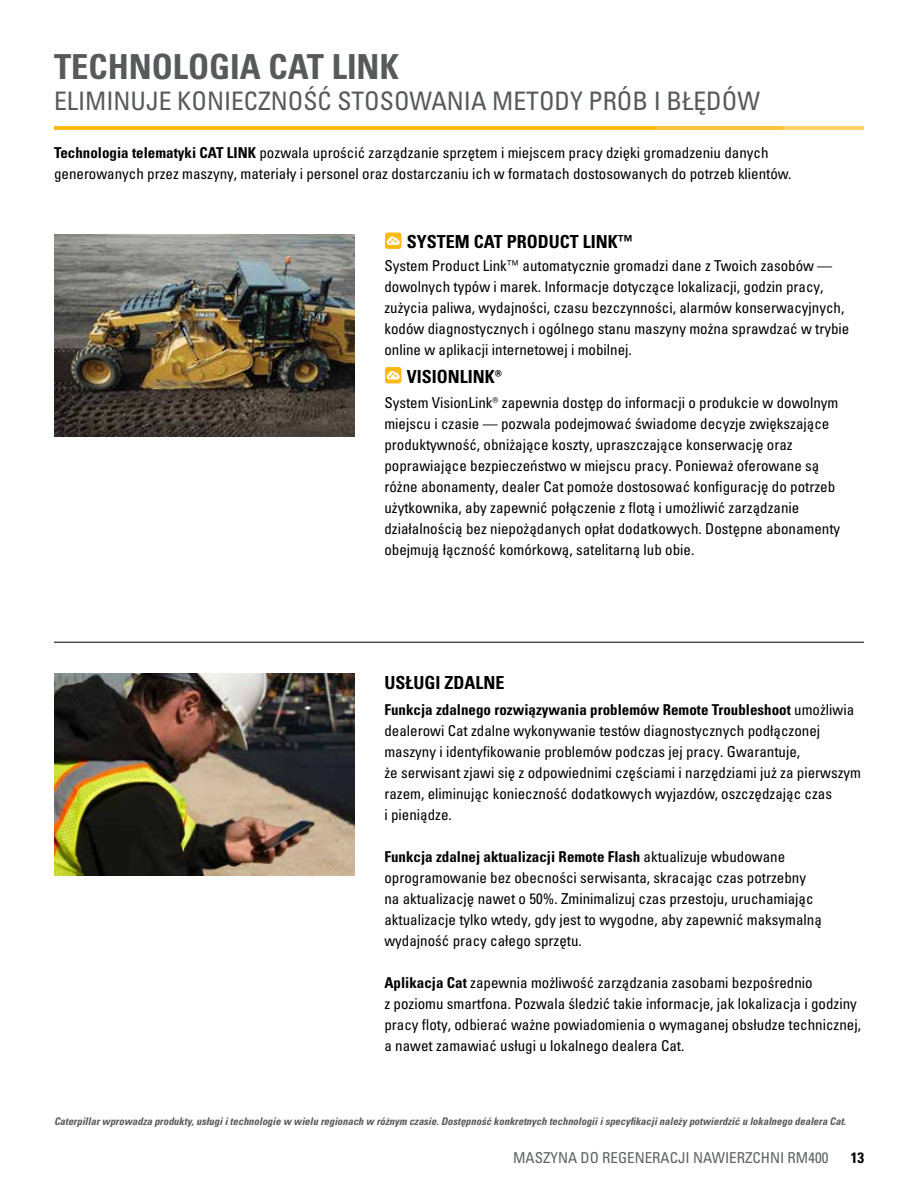
<style>
.page{position:relative;width:918px;height:1188px;background:#fff}
.page>*{position:absolute;margin:0;border:0;box-sizing:border-box;transform-origin:0 0}
.t1{font:34.5px "Univers LTCYR 67 Bold Cond";color:#58595b}
.t2{font:condensed 25.5px "Univers LTCYR 57";color:#58595b}
.t3{font:18px "Univers LTCYR 67 Bold Cond";color:#000}
.t4{font:condensed 15px/21px "Univers LTCYR 57";color:#000}
.t5{font:15px "Univers LTCYR 67 Bold Cond";color:#000}
.t6{font:condensed 15px "Univers LTCYR 57";color:#5e6263}
.t7{font:10.5px "Univers LTCYR 67 Bold Cond Obl";color:#58595b}
.s1{font-family:"Univers LTCYR 67 Bold Cond";font-stretch:normal}
.s2{font-family:"Univers LTCYR 57";font-stretch:condensed}
</style>
<div class="page">
<svg style="left:385px;top:367px;width:16px;height:16px"></svg>
<svg style="left:385px;top:233px;width:16px;height:16px"></svg>
<img style="left:54px;top:234px;width:300px;height:202px">
<hr style="left:54px;top:127px;width:601px;height:3px;background:#fdba12">
<hr style="left:654px;top:127px;width:128px;height:3px;background:#fdba12">
<hr style="left:782px;top:127px;width:82px;height:3px;background:#fdba12">
<hr style="left:54px;top:642px;width:810px;height:1px;background:#000">
<img style="left:54px;top:673px;width:300px;height:203px">
<h1 class="t1" style="left:54px;top:46px;width:346px">TECHNOLOGIA CAT LINK</h1>
<h2 class="t2" style="left:54px;top:85px;width:708px">ELIMINUJE KONIECZNOŚĆ STOSOWANIA METODY PRÓB I BŁĘDÓW</h2>
<p class="t4" style="left:54px;top:141px;width:739px"><span class="s1">Technologia telematyki CAT LINK</span> pozwala uprościć zarządzanie sprzętem i miejscem pracy dzięki gromadzeniu danych generowanych przez maszyny, materiały i personel oraz dostarczaniu ich w formatach dostosowanych do potrzeb klientów.</p>
<p class="t3" style="left:407px;top:231px;width:228px">SYSTEM CAT PRODUCT LINK™</p>
<p class="t4" style="left:384px;top:255px;width:466px">System Product Link™ automatycznie gromadzi dane z Twoich zasobów — dowolnych typów i marek. Informacje dotyczące lokalizacji, godzin pracy, zużycia paliwa, wydajności, czasu bezczynności, alarmów konserwacyjnych, kodów diagnostycznych i ogólnego stanu maszyny można sprawdzać w trybie online w aplikacji internetowej i mobilnej.</p>
<p class="t4" style="left:384px;top:392px;width:457px">System VisionLink® zapewnia dostęp do informacji o produkcie w dowolnym miejscu i czasie — pozwala podejmować świadome decyzje zwiększające produktywność, obniżające koszty, upraszczające konserwację oraz poprawiające bezpieczeństwo w miejscu pracy. Ponieważ oferowane są różne abonamenty, dealer Cat pomoże dostosować konfigurację do potrzeb użytkownika, aby zapewnić połączenie z flotą i umożliwić zarządzanie działalnością bez niepożądanych opłat dodatkowych. Dostępne abonamenty obejmują łączność komórkową, satelitarną lub obie.</p>
<p class="t3" style="left:407px;top:366px;width:97px">VISIONLINK®</p>
<p class="t3" style="left:384px;top:672px;width:121px">USŁUGI ZDALNE</p>
<p class="t5" style="left:384px;top:700px;width:471px">Funkcja zdalnego rozwiązywania problemów Remote Troubleshoot <span class="s2">umożliwia</span></p>
<p class="t4" style="left:384px;top:720px;width:478px">dealerowi Cat zdalne wykonywanie testów diagnostycznych podłączonej maszyny i identyfikowanie problemów podczas jej pracy. Gwarantuje,<br>że serwisant zjawi się z odpowiednimi częściami i narzędziami już za pierwszym razem, eliminując konieczność dodatkowych wyjazdów, oszczędzając czas<br>i pieniądze.</p>
<p class="t5" style="left:384px;top:847px;width:402px">Funkcja zdalnej aktualizacji Remote Flash <span class="s2">aktualizuje wbudowane</span></p>
<p class="t4" style="left:384px;top:867px;width:439px">oprogramowanie bez obecności serwisanta, skracając czas potrzebny na aktualizację nawet o 50%. Zminimalizuj czas przestoju, uruchamiając aktualizacje tylko wtedy, gdy jest to wygodne, aby zapewnić maksymalną wydajność pracy całego sprzętu.</p>
<p class="t4" style="left:384px;top:972px;width:478px"><span class="s1">Aplikacja Cat</span> zapewnia możliwość zarządzania zasobami bezpośrednio<br>z poziomu smartfona. Pozwala śledzić takie informacje, jak lokalizacja i godziny pracy floty, odbierać ważne powiadomienia o wymaganej obsłudze technicznej, a nawet zamawiać usługi u lokalnego dealera Cat.</p>
<p class="t7" style="left:54px;top:1115px;width:793px">Caterpillar wprowadza produkty, usługi i technologie w wielu regionach w różnym czasie. Dostępność konkretnych technologii i specyfikacji należy potwierdzić u lokalnego dealera Cat.</p>
<p class="t6" style="left:513px;top:1148px;width:317px">MASZYNA DO REGENERACJI NAWIERZCHNI RM400</p>
<p class="t5" style="left:851px;top:1148px;width:15px">13</p>
</div>
